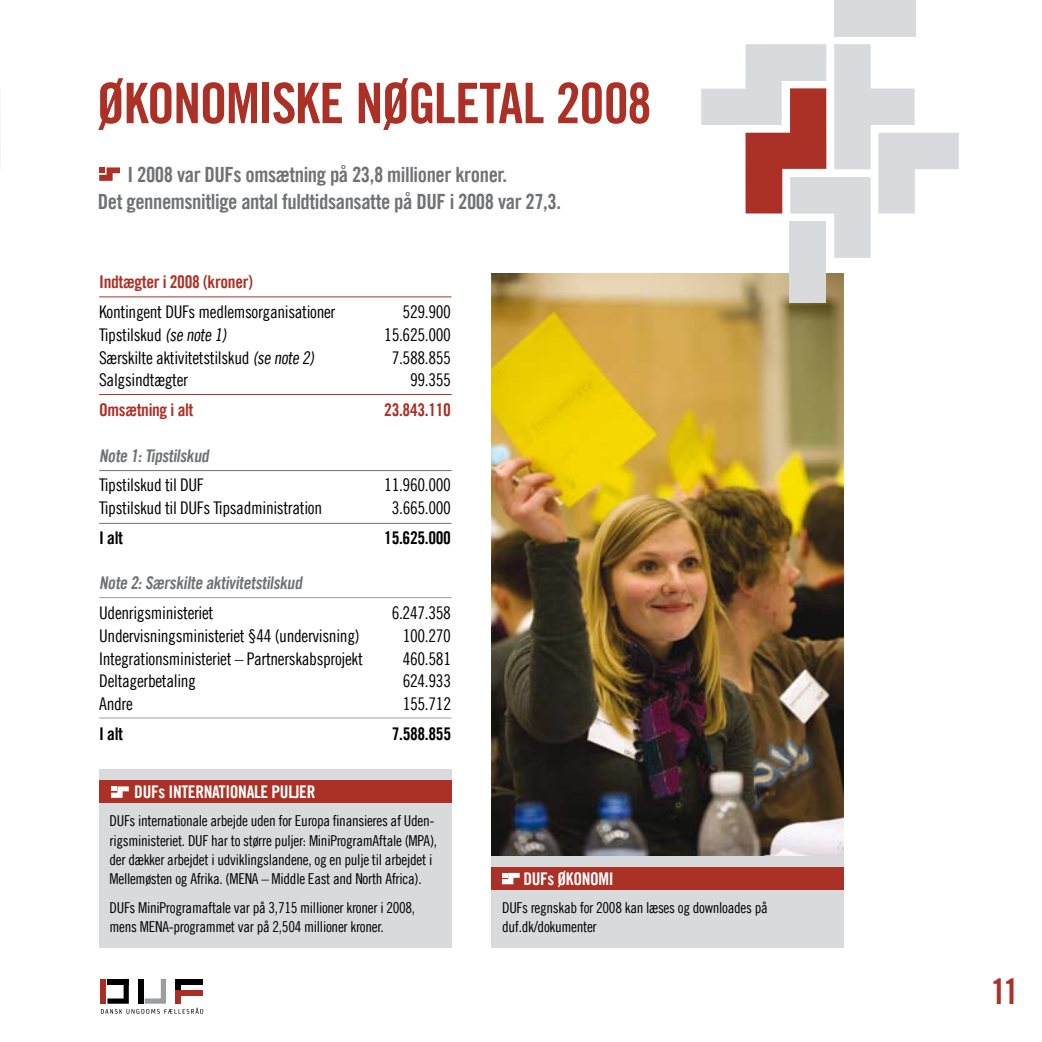
<style>
.page{position:relative;width:1042px;height:1042px;background:#fff}
.page>*{position:absolute;margin:0;border:0;box-sizing:border-box;transform-origin:0 0}
.t1{font:56px "Trade Gothic LT Com Bd Cn 20";letter-spacing:-.03em;color:#ab3026}
.t2{font:35px "Trade Gothic LT Com Bd Cn 20";color:#ab3026}
.t3{font:21px/27.3px "Trade Gothic LT Com Bd Cn 20";letter-spacing:-.02em;color:#707173}
.t4{font:17.5px "Trade Gothic LT Com Cn 18";letter-spacing:-.02em;color:#000}
.t5{font:17.5px "Trade Gothic LT Com Bd Cn 20";color:#707173}
.t6{font:17.5px "Trade Gothic LT Com Bd Cn 20";letter-spacing:-.02em;color:#ab3026}
.t7{font:17.5px "Trade Gothic LT Com Bd Cn 20";letter-spacing:-.02em;color:#fff}
.t8{font:17.5px "Trade Gothic LT Com Bd Cn 20";letter-spacing:-.02em;color:#000}
.t9{font:15.05px/19.2px "Trade Gothic LT Com Cn 18";letter-spacing:-.02em;color:#000}
</style>
<div class="page">
<img style="left:491px;top:274px;width:352px;height:582px">
<svg style="left:101px;top:979px;width:102px;height:35px"></svg>
<div style="left:491px;top:856px;width:352px;height:91px;background:#d9dadb"></div>
<div style="left:491px;top:867px;width:352px;height:22px;background:#ab3026"></div>
<hr style="left:99px;top:296px;width:352px;height:1px;background:#ab3026">
<hr style="left:99px;top:394px;width:352px;height:1px;background:#ab3026">
<hr style="left:99px;top:470px;width:352px;height:1px;background:#707173">
<hr style="left:99px;top:523px;width:352px;height:1px;background:#707173">
<hr style="left:99px;top:597px;width:352px;height:1px;background:#9c9d9f">
<hr style="left:99px;top:717px;width:352px;height:1px;background:#9c9d9f">
<svg style="left:99px;top:167px;width:21px;height:14px"></svg>
<div style="left:789px;top:222px;width:37px;height:81px;background:#d9dadb"></div>
<div style="left:834px;top:0;width:81px;height:36px;background:#d9dadb"></div>
<svg style="left:701px;top:44px;width:258px;height:214px"></svg>
<svg style="left:0;top:112px;width:1px;height:57px"></svg>
<div style="left:99px;top:769px;width:352px;height:178px;background:#d9dadb"></div>
<div style="left:99px;top:780px;width:352px;height:22px;background:#ab3026"></div>
<svg style="left:111px;top:786px;width:18px;height:12px"></svg>
<svg style="left:502px;top:873px;width:18px;height:11px"></svg>
<h1 class="t1" style="left:97px;top:69px;width:556px">Økonomiske nøgletal 2008</h1>
<h3 class="t3" style="left:98px;top:160px;width:465px;text-indent:30px">I 2008 var DUFs omsætning på 23,8 millioner kroner.<br>Det gennemsnitlige antal fuldtidsansatte på DUF i 2008 var 27,3.</h3>
<p class="t6" style="left:99px;top:271px;width:155px">Indtægter i 2008 (kroner)</p>
<p class="t4" style="left:99px;top:301px;width:238px">Kontingent DUFs medlemsorganisationer</p>
<p class="t4" style="left:403px;top:301px;width:50px">529.900</p>
<p class="t4" style="left:99px;top:324px;width:132px">Tipstilskud (se note 1)</p>
<p class="t4" style="left:384px;top:324px;width:68px">15.625.000</p>
<p class="t4" style="left:99px;top:347px;width:220px">Særskilte aktivitetstilskud (se note 2)</p>
<p class="t4" style="left:392px;top:347px;width:61px">7.588.855</p>
<p class="t4" style="left:99px;top:370px;width:90px">Salgsindtægter</p>
<p class="t4" style="left:410px;top:370px;width:42px">99.355</p>
<p class="t6" style="left:99px;top:399px;width:96px">Omsætning i alt</p>
<p class="t6" style="left:384px;top:399px;width:68px">23.843.110</p>
<p class="t5" style="left:99px;top:445px;width:114px">Note 1:Tipstilskud</p>
<p class="t4" style="left:99px;top:475px;width:106px">Tipstilskud til DUF</p>
<p class="t4" style="left:384px;top:475px;width:68px">11.960.000</p>
<p class="t4" style="left:99px;top:497px;width:224px">Tipstilskud til DUFs Tipsadministration</p>
<p class="t4" style="left:392px;top:497px;width:61px">3.665.000</p>
<p class="t8" style="left:99px;top:527px;width:25px">I alt</p>
<p class="t8" style="left:384px;top:527px;width:68px">15.625.000</p>
<p class="t5" style="left:99px;top:572px;width:207px">Note 2:Særskilte aktivitetstilskud</p>
<p class="t4" style="left:99px;top:602px;width:116px">Udenrigsministeriet</p>
<p class="t4" style="left:392px;top:602px;width:61px">6.247.358</p>
<p class="t4" style="left:99px;top:625px;width:262px">Undervisningsministeriet §44 (undervisning)</p>
<p class="t4" style="left:403px;top:625px;width:50px">100.270</p>
<p class="t4" style="left:99px;top:648px;width:265px">Integrationsministeriet – Partnerskabsprojekt</p>
<p class="t4" style="left:403px;top:648px;width:50px">460.581</p>
<p class="t4" style="left:99px;top:671px;width:98px">Deltagerbetaling</p>
<p class="t4" style="left:403px;top:671px;width:50px">624.933</p>
<p class="t4" style="left:99px;top:693px;width:35px">Andre</p>
<p class="t4" style="left:403px;top:693px;width:50px">155.712</p>
<p class="t8" style="left:99px;top:723px;width:25px">I alt</p>
<p class="t8" style="left:392px;top:723px;width:61px">7.588.855</p>
<p class="t7" style="left:134px;top:781px;width:183px">dufs internationale puljer</p>
<p class="t9" style="left:110px;top:811px;width:329px">DUFs internationale arbejde uden for Europa finansieres af Uden&shy;rigsministeriet. DUF har to større puljer: MiniProgramAftale (MPA), der dækker arbejdet i udviklingslandene, og en pulje til arbejdet i Mellemøsten og Afrika. (MENA – Middle East and North Africa).</p>
<p class="t9" style="left:110px;top:898px;width:307px">DUFs MiniProgramaftale var på 3,715 millioner kroner i 2008, mens MENA-programmet var på 2,504 millioner kroner.</p>
<p class="t7" style="left:523px;top:868px;width:92px">dufs økonomi</p>
<p class="t9" style="left:502px;top:897px;width:267px">DUFs regnskab for 2008 kan læses og downloades på duf.dk/dokumenter</p>
<h2 class="t2" style="left:991px;top:970px;width:29px">11</h2>
</div>
